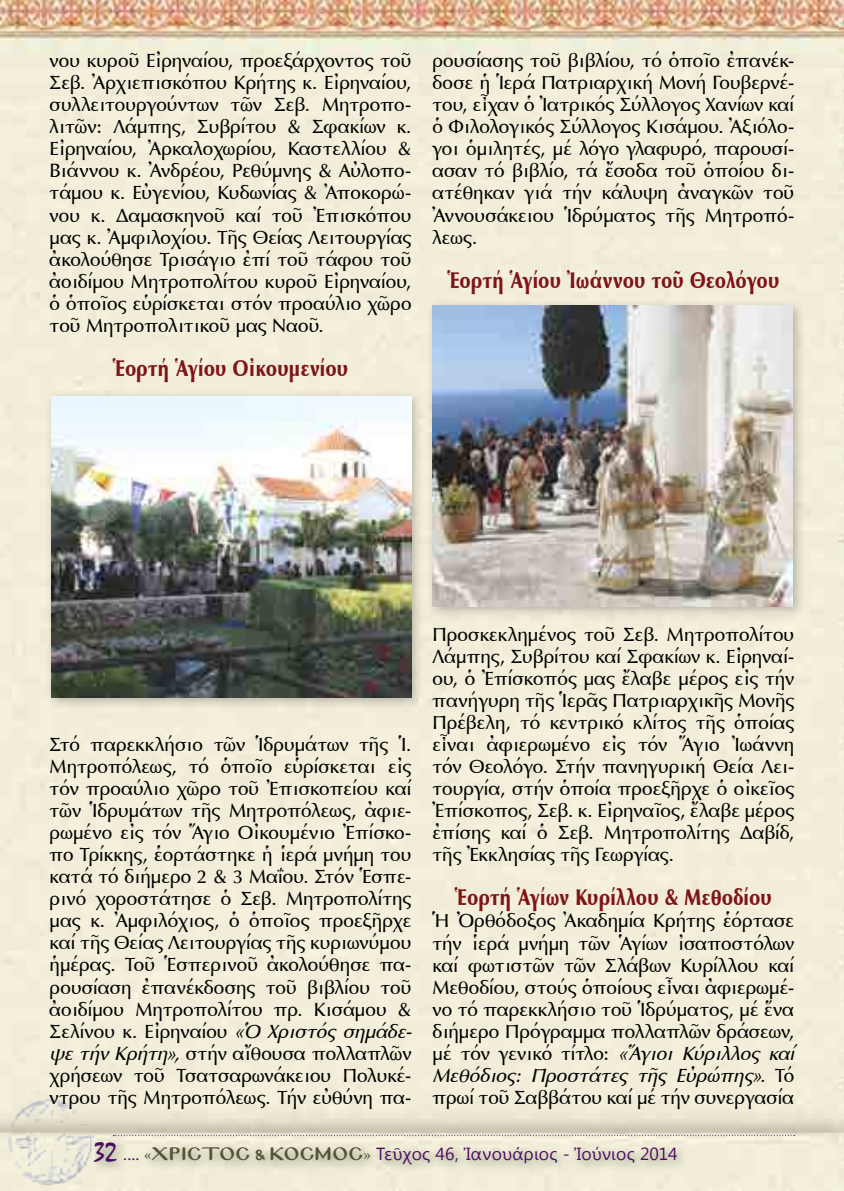
<style>
.page{position:relative;width:844px;height:1191px;background:#fff}
.page>*{position:absolute;margin:0;border:0;box-sizing:border-box;transform-origin:0 0}
.t1{font:23.1px "SK Optima Pol Uni W Bold";letter-spacing:.02em;color:#7f1416;scale:.83 1}
.t2{font:19.25px/22.1px "SK Optima Pol Uni W";color:#000;text-align:justify}
.t3{font:17.5px "Segoe UI";letter-spacing:.015em;color:#4d0c62}
.s1{font-style:italic}
.s2{font-family:"Mistral";font-size:28px}
.s3{font-family:"Minion Pro"}
.s4{font-family:"Minion Pro";color:#585134}
.s5{font-family:"Mg Byzantine UC Pol Normal";font-size:15.75px;color:#585134}
</style>
<div class="page">
<img style="left:0;top:0;width:844px;height:1191px">
<div style="left:45px;top:390px;width:378px;height:320px;background:#000;opacity:.25"></div>
<img style="left:51px;top:396px;width:360px;height:301px">
<div style="left:426px;top:299px;width:378px;height:320px;background:#000;opacity:.25"></div>
<img style="left:432px;top:305px;width:360px;height:301px">
<p class="t2" style="left:50px;top:50px;width:363px">νου κυροῦ Εἰρηναίου, προεξάρχοντος τοῦ Σεβ. Ἀρχιεπισκόπου Κρήτης κ. Εἰρηναίου, συλλειτουργούντων τῶν Σεβ. Μητροπο&shy;λιτῶν: Λάμπης, Συβρίτου &amp; Σφακίων κ.<br>Εἰρηναίου, Ἀρκαλοχωρίου, Καστελλίου &amp; Βιάννου κ. Ἀνδρέου, Ρεθύμνης &amp; Αὐλοπο&shy;τάμου κ. Εὐγενίου, Κυδωνίας &amp; Ἀποκορώ&shy;νου κ. Δαμασκηνοῦ καί τοῦ Ἐπισκόπου μας κ. Ἀμφιλοχίου. Τῆς Θείας Λειτουργίας ἀκολούθησε Τρισάγιο ἐπί τοῦ τάφου τοῦ ἀοιδίμου Μητροπολίτου κυροῦ Εἰρηναίου, ὁ ὁποῖος εὑρίσκεται στόν προαύλιο χῶρο τοῦ Μητροπολιτικοῦ μας Ναοῦ.</p>
<p class="t1" style="left:113px;top:354px;width:285px">Ἑορτή Ἁγίου Οἰκουμενίου</p>
<p class="t2" style="left:432px;top:50px;width:363px">ρουσίασης τοῦ βιβλίου, τό ὁποῖο ἐπανέκ&shy;δοσε ἡ Ἱερά Πατριαρχική Μονή Γουβερνέ&shy;του, εἶχαν ὁ Ἰατρικός Σύλλογος Χανίων καί ὁ Φιλολογικός Σύλλογος Κισάμου. Ἀξιόλο&shy;γοι ὁμιλητές, μέ λόγο γλαφυρό, παρουσί&shy;ασαν τό βιβλίο, τά ἔσοδα τοῦ ὁποίου δι&shy;ατέθηκαν γιά τήν κάλυψη ἀναγκῶν τοῦ Ἀννουσάκειου Ἱδρύματος τῆς Μητροπό&shy;λεως.</p>
<p class="t1" style="left:447px;top:266px;width:401px">Ἑορτή Ἁγίου Ἰωάννου τοῦ Θεολόγου</p>
<p class="t2" style="left:50px;top:733px;width:368px;text-align:left">Στό παρεκκλήσιο τῶν Ἱδρυμάτων τῆς Ἱ.<br>Μητροπόλεως, τό ὁποῖο εὑρίσκεται εἰς τόν προαύλιο χῶρο τοῦ Ἐπισκοπείου καί τῶν Ἱδρυμάτων τῆς Μητροπόλεως, ἀφιε&shy;ρωμένο εἰς τόν Ἅγιο Οἰκουμένιο Ἐπίσκο&shy;πο Τρίκκης, ἑορτάστηκε ἡ ἱερά μνήμη του κατά τό διήμερο 2 &amp; 3 Μαΐου. Στόν Ἑσπε&shy;ρινό χοροστάτησε ὁ Σεβ. Μητροπολίτης μας κ. Ἀμφιλόχιος, ὁ ὁποῖος προεξῆρχε καί τῆς Θείας Λειτουργίας τῆς κυριωνύμου ἡμέρας. Τοῦ Ἑσπερινοῦ ἀκολούθησε πα&shy;ρουσίαση ἐπανέκδοσης τοῦ βιβλίου τοῦ ἀοιδίμου Μητροπολίτου πρ. Κισάμου &amp; Σελίνου κ. Εἰρηναίου <span class="s1">«Ὁ Χριστός σημάδε&shy;ψε τήν Κρήτη»,</span> στήν αἴθουσα πολλαπλῶν χρήσεων τοῦ Τσατσαρωνάκειου Πολυκέ&shy;ντρου τῆς Μητροπόλεως. Τήν εὐθύνη πα-</p>
<p class="t2" style="left:432px;top:623px;width:363px">Προσκεκλημένος τοῦ Σεβ. Μητροπολίτου Λάμπης, Συβρίτου καί Σφακίων κ. Εἰρηναί&shy;ου, ὁ Ἐπίσκοπός μας ἔλαβε μέρος εἰς τήν πανήγυρη τῆς Ἱερᾶς Πατριαρχικῆς Μονῆς Πρέβελη, τό κεντρικό κλίτος τῆς ὁποίας εἶναι ἀφιερωμένο εἰς τόν Ἅγιο Ἰωάννη τόν Θεολόγο. Στήν πανηγυρική Θεία Λει&shy;τουργία, στήν ὁποία προεξῆρχε ὁ οἰκεῖος Ἐπίσκοπος, Σεβ. κ. Εἰρηναῖος, ἔλαβε μέρος ἐπίσης καί ὁ Σεβ. Μητροπολίτης Δαβίδ, τῆς Ἐκκλησίας τῆς Γεωργίας.</p>
<p class="t1" style="left:455px;top:883px;width:383px">Ἑορτή Ἁγίων Κυρίλλου &amp; Μεθοδίου</p>
<p class="t2" style="left:432px;top:910px;width:368px;text-align:left">Ἡ Ὀρθόδοξος Ἀκαδημία Κρήτης ἑόρτασε τήν ἱερά μνήμη τῶν Ἁγίων ἰσαποστόλων καί φωτιστῶν τῶν Σλάβων Κυρίλλου καί Μεθοδίου, στούς ὁποίους εἶναι ἀφιερωμέ&shy;νο τό παρεκκλήσιο τοῦ Ἱδρύματος, μέ ἕνα διήμερο Πρόγραμμα πολλαπλῶν δράσεων, μέ τόν γενικό τίτλο: <span class="s1">«Ἅγιοι Κύριλλος καί Μεθόδιος: Προστάτες τῆς Εὐρώπης».</span> Τό πρωί τοῦ Σαββάτου καί μέ τήν συνεργασία</p>
<p class="t3" style="left:94px;top:1141px;width:584px"><span class="s2">32</span> <span class="s3">....</span> <span class="s4">«</span><span class="s5">ΧΡΙΣΤΟΣ &amp; ΚΟΣΜΟΣ</span><span class="s4">»</span> Τεῦχος 46, Ἰανουάριος - Ἰούνιος 2014</p>
</div>
